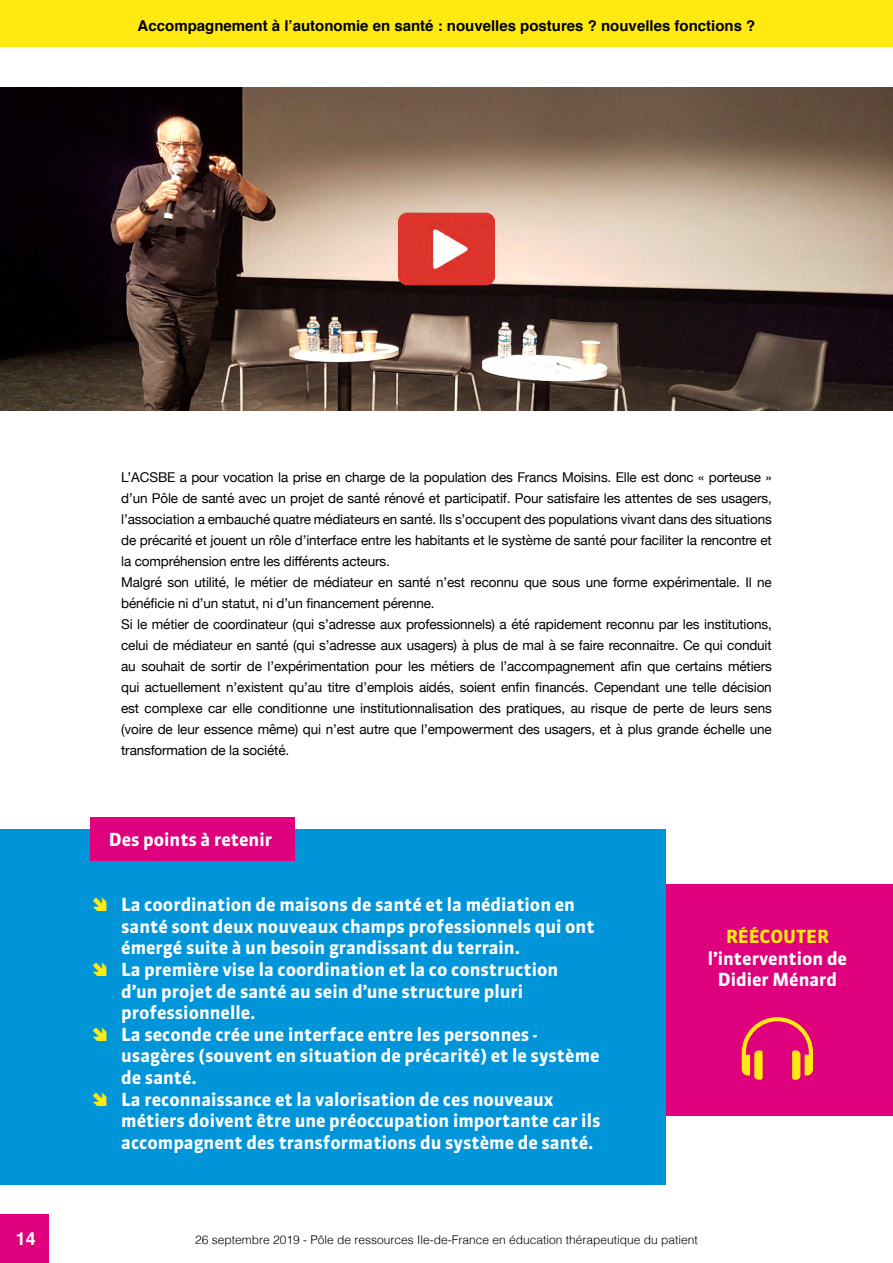
<style>
.page{position:relative;width:893px;height:1263px;background:#fff}
.page>*{position:absolute;margin:0;border:0;box-sizing:border-box;transform-origin:0 0}
.t1{font:700 18px/21.6px "Sanuk";color:#fff}
.t2{font:700 18px "Sanuk";color:#feea11}
.t3{font:700 18px "Helvetica";color:#fff}
.t4{font:700 15px "Helvetica";color:#000}
.t5{font:13.5px/21px "Helvetica Neue";letter-spacing:-.01em;color:#000}
.t6{font:300 12px "Helvetica";color:#000}
</style>
<div class="page">
<div style="left:0;top:0;width:893px;height:47px;background:#feea11"></div>
<div style="left:0;top:1214px;width:49px;height:49px;background:#df007e"></div>
<img style="left:0;top:87px;width:893px;height:323px">
<img style="left:399px;top:201px;width:95px;height:95px">
<div style="left:662px;top:884px;width:231px;height:232px;background:#df007e"></div>
<div style="left:0;top:829px;width:665px;height:355px;background:#0095d9"></div>
<div style="left:90px;top:817px;width:205px;height:44px;background:#df007e"></div>
<svg style="left:742px;top:1017px;width:71px;height:63px"></svg>
<p class="t4" style="left:138px;top:14px;width:619px">Accompagnement à l’autonomie en santé : nouvelles postures ? nouvelles fonctions ?</p>
<p class="t5" style="left:121px;top:467px;width:652px">L’ACSBE a pour vocation la prise en charge de la population des Francs Moisins. Elle est donc « porteuse » d’un Pôle de santé avec un projet de santé rénové et participatif. Pour satisfaire les attentes de ses usagers, l’association a embauché quatre médiateurs en santé. Ils s’occupent des populations vivant dans des situations de précarité et jouent un rôle d’interface entre les habitants et le système de santé pour faciliter la rencontre et la compréhension entre les différents acteurs.<br>Malgré son utilité, le métier de médiateur en santé n’est reconnu que sous une forme expérimentale. Il ne bénéficie ni d’un statut, ni d’un financement pérenne.<br>Si le métier de coordinateur (qui s’adresse aux professionnels) a été rapidement reconnu par les institutions, celui de médiateur en santé (qui s’adresse aux usagers) à plus de mal à se faire reconnaitre. Ce qui conduit au souhait de sortir de l’expérimentation pour les métiers de l’accompagnement afin que certains métiers qui actuellement n’existent qu’au titre d’emplois aidés, soient enfin financés. Cependant une telle décision est complexe car elle conditionne une institutionnalisation des pratiques, au risque de perte de leurs sens (voire de leur essence même) qui n’est autre que l’empowerment des usagers, et à plus grande échelle une transformation de la société.</p>
<h1 class="t1" style="left:109px;top:829px;width:165px">Des points à retenir</h1>
<p class="t1" style="left:121px;top:894px;width:481px">La coordination de maisons de santé et la médiation en santé sont deux nouveaux champs professionnels qui ont émergé suite à un besoin grandissant du terrain.<br>La première vise la coordination et la co construction<br>d’un projet de santé au sein d’une structure pluri professionnelle.<br>La seconde crée une interface entre les personnes - usagères (souvent en situation de précarité) et le système de santé.<br>La reconnaissance et la valorisation de ces nouveaux métiers doivent être une préoccupation importante car ils accompagnent des transformations du système de santé.</p>
<h1 class="t2" style="left:726px;top:925px;width:104px">RÉÉCOUTER</h1>
<h1 class="t1" style="left:708px;top:947px;width:141px;text-align:center">l’intervention de<br>Didier Ménard</h1>
<h1 class="t3" style="left:16px;top:1224px;width:22px">14</h1>
<p class="t6" style="left:195px;top:1230px;width:504px">26 septembre 2019 - Pôle de ressources Ile-de-France en éducation thérapeutique du patient</p>
</div>
